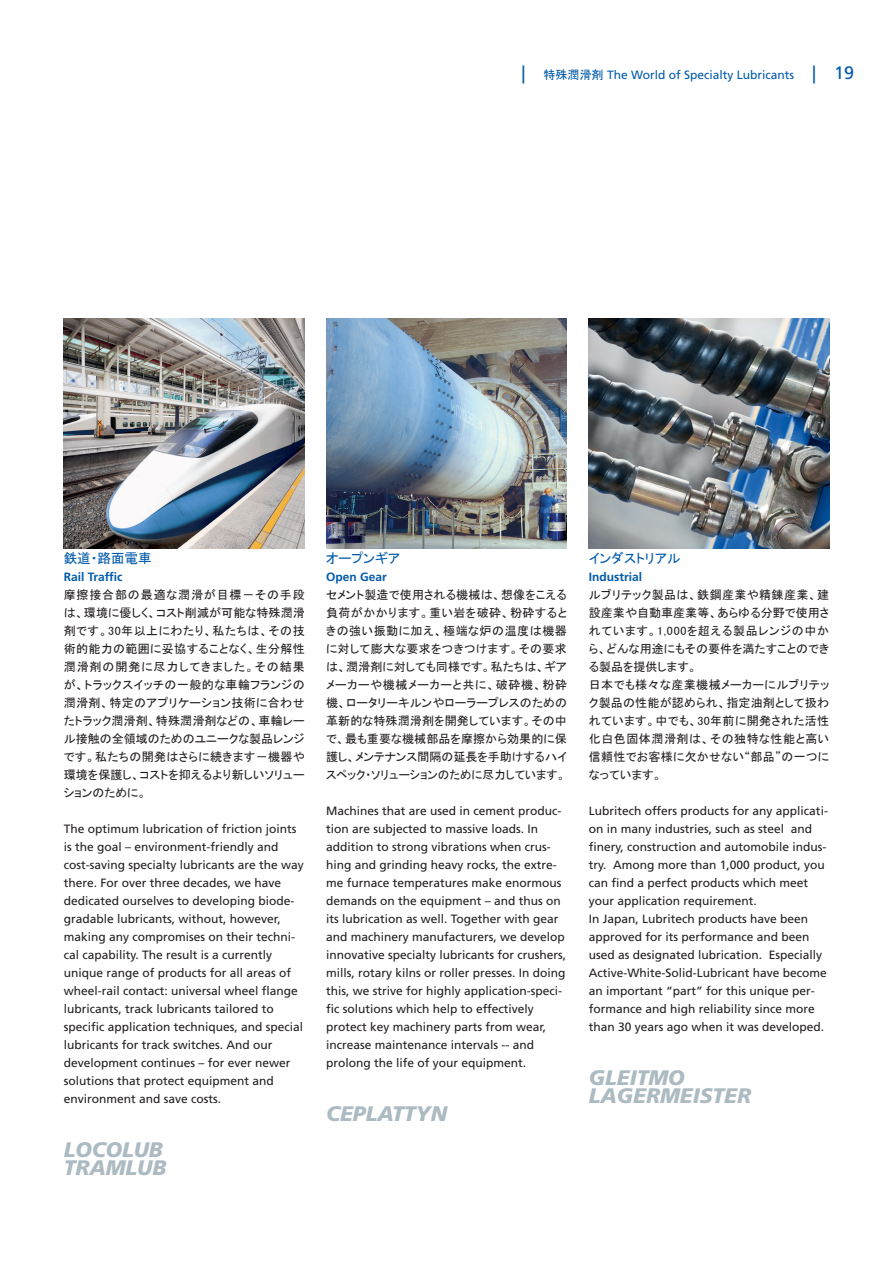
<style>
.page{position:relative;width:893px;height:1263px;background:#fff}
.page>*{position:absolute;margin:0;border:0;box-sizing:border-box;transform-origin:0 0}
.t1{font:italic 900 21px/18px "Frutiger LT Std";color:#acbac1}
.t2{font:13.5px "MS P Gothic";color:#015aaa}
.t3{font:12px/18px "Frutiger LT Std";color:#231f20}
.t4{font:12px/18px "MS P Gothic";letter-spacing:.015em;color:#231f20;text-align:justify}
.t5{font:12px "Frutiger LT Std";color:#015aaa}
.t6{font:700 12px "Frutiger LT Std";color:#015aaa}
.s1{font-size:18px}
.s2{font-family:"MS P Gothic"}
</style>
<div class="page">
<img style="left:64px;top:319px;width:241px;height:229px">
<img style="left:327px;top:318px;width:240px;height:230px">
<img style="left:589px;top:318px;width:240px;height:230px">
<p class="t5" style="left:522px;top:68px;width:334px"><span class="s1">|</span> <span class="s2">特殊潤滑剤</span> The World of Specialty Lubricants <span class="s1">| 19</span></p>
<p class="t2" style="left:64px;top:551px;width:89px">鉄道・路面電車</p>
<p class="t6" style="left:64px;top:570px;width:60px">Rail Traffic</p>
<p class="t4" style="left:64px;top:585px;width:243px">摩擦接合部の最適な潤滑が目標－その手段は、環境に優しく、コスト削減が可能な特殊潤滑剤です。30年以上にわたり、私たちは、その技術的能力の範囲に妥協することなく、生分解性潤滑剤の開発に尽力してきました。その結果が、トラックスイッチの一般的な車輪フランジの潤滑剤、特定のアプリケーション技術に合わせたトラック潤滑剤、特殊潤滑剤などの、車輪レール接触の全領域のためのユニークな製品レンジです。私たちの開発はさらに続きます－機器や環境を保護し、コストを抑えるより新しいソリューションのために。</p>
<p class="t3" style="left:64px;top:820px;width:242px">The optimum lubrication of friction joints is the goal – environment-friendly and cost-saving specialty lubricants are the way there. For over three decades, we have dedicated ourselves to developing biode&shy;gradable lubricants, without, however, making any compromises on their techni&shy;cal capability. The result is a currently unique range of products for all areas of wheel-rail contact: universal wheel flange lubricants, track lubricants tailored to specific application techniques, and special lubricants for track switches. And our development continues – for ever newer solutions that protect equipment and environment and save costs.</p>
<h1 class="t1" style="left:64px;top:1141px;width:104px">LOCOLUB<br>TRAMLUB</h1>
<p class="t2" style="left:326px;top:551px;width:76px">オープンギア</p>
<p class="t6" style="left:326px;top:570px;width:62px">Open Gear</p>
<p class="t4" style="left:326px;top:585px;width:242px">セメント製造で使用される機械は、想像をこえる負荷がかかります。重い岩を破砕、粉砕するときの強い振動に加え、極端な炉の温度は機器に対して膨大な要求をつきつけます。その要求は、潤滑剤に対しても同様です。私たちは、ギアメーカーや機械メーカーと共に、破砕機、粉砕機、ロータリーキルンやローラープレスのための革新的な特殊潤滑剤を開発しています。その中で、最も重要な機械部品を摩擦から効果的に保護し、メンテナンス間隔の延長を手助けするハイスペック・ソリューションのために尽力しています。</p>
<p class="t3" style="left:326px;top:802px;width:242px">Machines that are used in cement produc&shy;tion are subjected to massive loads. In addition to strong vibrations when crus&shy;hing and grinding heavy rocks, the extre&shy;me furnace temperatures make enormous demands on the equipment – and thus on its lubrication as well. Together with gear and machinery manufacturers, we develop innovative specialty lubricants for crushers, mills, rotary kilns or roller presses. In doing this, we strive for highly application-speci&shy;fic solutions which help to effectively protect key machinery parts from wear, increase maintenance intervals -- and prolong the life of your equipment.</p>
<h1 class="t1" style="left:326px;top:1105px;width:123px">CEPLATTYN</h1>
<p class="t2" style="left:589px;top:551px;width:93px">インダストリアル</p>
<p class="t6" style="left:589px;top:570px;width:55px">Industrial</p>
<p class="t4" style="left:589px;top:585px;width:242px;text-align:left">ルブリテック製品は、鉄鋼産業や精錬産業、建設産業や自動車産業等、あらゆる分野で使用されています。1,000を超える製品レンジの中から、どんな用途にもその要件を満たすことのできる製品を提供します。<br>日本でも様々な産業機械メーカーにルブリテック製品の性能が認められ、指定油剤として扱われています。中でも、30年前に開発された活性化白色固体潤滑剤は、その独特な性能と高い信頼性でお客様に欠かせない“部品”の一つになっています。</p>
<p class="t3" style="left:589px;top:802px;width:241px">Lubritech offers products for any applicati&shy;on in many industries, such as steel and finery, construction and automobile indus&shy;try. Among more than 1,000 product, you can find a perfect products which meet your application requirement.<br>In Japan, Lubritech products have been approved for its performance and been used as designated lubrication. Especially Active-White-Solid-Lubricant have become an important “part” for this unique per&shy;formance and high reliability since more than 30 years ago when it was developed.</p>
<h1 class="t1" style="left:589px;top:1069px;width:164px">GLEITMO<br>LAGERMEISTER</h1>
</div>
